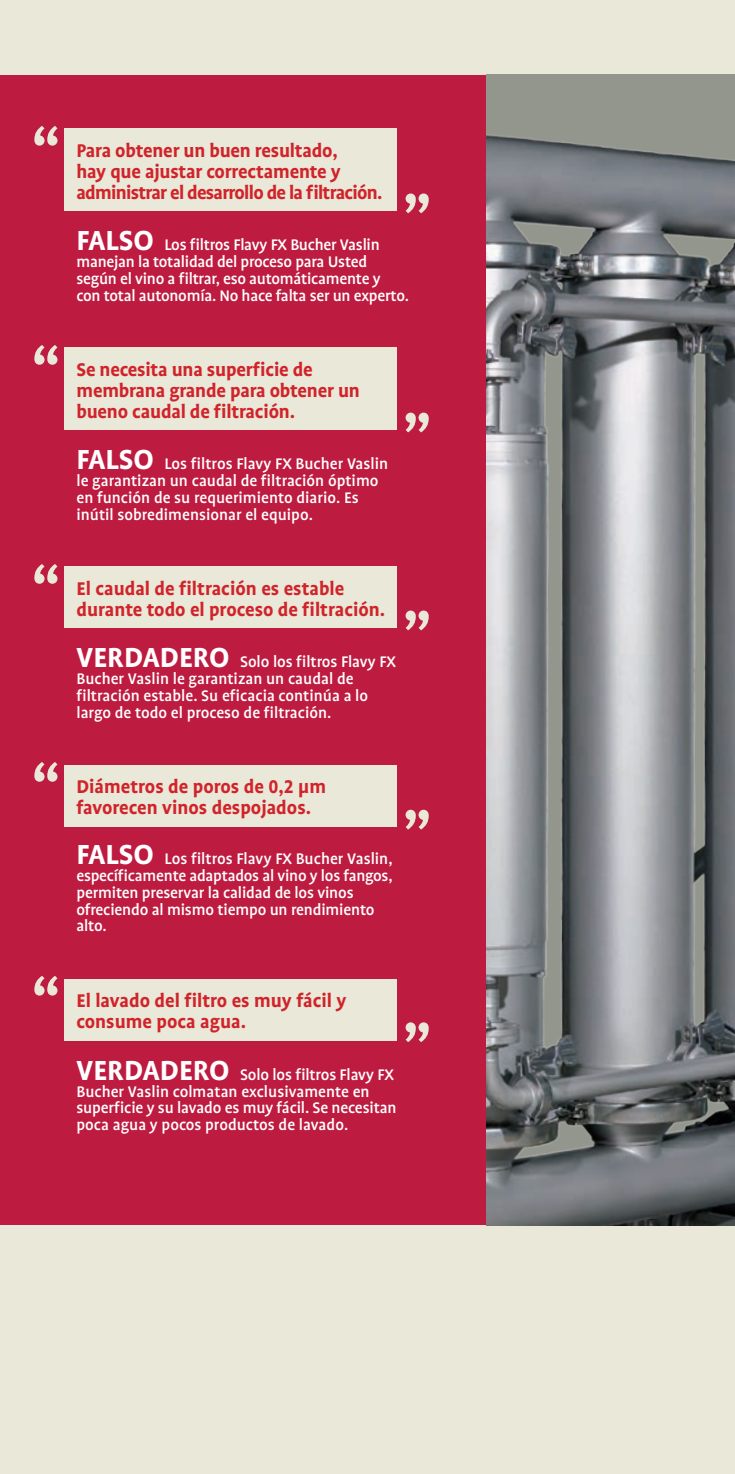
<style>
.page{position:relative;width:735px;height:1474px;background:#fff}
.page>*{position:absolute;margin:0;border:0;box-sizing:border-box;transform-origin:0 0}
.t1{font:700 63px "Bucher Profile";color:#e9e8d9}
.t2{font:700 21px/21px "Bucher Profile";letter-spacing:-.01em;color:#d1232a}
.t3{font:500 17.5px/16.8px "Bucher Profile";letter-spacing:-.01em;color:#fff}
.s1{font-weight:700;font-size:31.5px}
</style>
<div class="page">
<hr style="left:734px;top:223px;width:1px;height:1002px;background:#e9e8d9">
<div style="left:0;top:0;width:734px;height:1473px;background:#be1b40"></div>
<div style="left:0;top:0;width:734px;height:74px;background:#e9e8d9"></div>
<div style="left:0;top:1225px;width:734px;height:248px;background:#e9e8d9"></div>
<img style="left:486px;top:74px;width:248px;height:1151px">
<div style="left:64px;top:129px;width:333px;height:82px;background:#e9e8d9"></div>
<div style="left:64px;top:347px;width:333px;height:83px;background:#e9e8d9"></div>
<div style="left:64px;top:765px;width:333px;height:61px;background:#e9e8d9"></div>
<div style="left:64px;top:566px;width:333px;height:61px;background:#e9e8d9"></div>
<div style="left:64px;top:979px;width:333px;height:61px;background:#e9e8d9"></div>
<h1 class="t1" style="left:31px;top:114px;width:31px">“</h1>
<h1 class="t1" style="left:31px;top:333px;width:31px">“</h1>
<h1 class="t1" style="left:31px;top:552px;width:31px">“</h1>
<h1 class="t1" style="left:31px;top:749px;width:31px">“</h1>
<h1 class="t1" style="left:31px;top:963px;width:31px">“</h1>
<p class="t2" style="left:76px;top:140px;width:307px">Para obtener un buen resultado,<br>hay que ajustar correctamente y administrar el desarrollo de la filtración.</p>
<p class="t3" style="left:76px;top:236px;width:334px"><span class="s1">FALSO</span> Los filtros Flavy FX Bucher Vaslin manejan la totalidad del proceso para Usted según el vino a filtrar, eso automáticamente y con total autonomía. No hace falta ser un experto.</p>
<h1 class="t1" style="left:431px;top:225px;width:31px;rotate:-180deg">“</h1>
<p class="t2" style="left:76px;top:359px;width:285px">Se necesita una superficie de membrana grande para obtener un bueno caudal de filtración.</p>
<p class="t3" style="left:76px;top:455px;width:313px"><span class="s1">FALSO</span> Los filtros Flavy FX Bucher Vaslin le garantizan un caudal de filtración óptimo en función de su requerimiento diario. Es inútil sobredimensionar el equipo.</p>
<h1 class="t1" style="left:431px;top:444px;width:31px;rotate:-180deg">“</h1>
<p class="t2" style="left:76px;top:578px;width:310px">El caudal de filtración es estable durante todo el proceso de filtración.</p>
<p class="t3" style="left:76px;top:653px;width:321px"><span class="s1">VERDADERO</span> Solo los filtros Flavy FX Bucher Vaslin le garantizan un caudal de filtración estable. Su eficacia continúa a lo largo de todo el proceso de filtración.</p>
<h1 class="t1" style="left:431px;top:642px;width:31px;rotate:-180deg">“</h1>
<p class="t2" style="left:76px;top:776px;width:251px">Diámetros de poros de 0,2 µm favorecen vinos despojados.</p>
<p class="t3" style="left:76px;top:850px;width:317px"><span class="s1">FALSO</span> Los filtros Flavy FX Bucher Vaslin, específicamente adaptados al vino y los fangos, permiten preservar la calidad de los vinos ofreciendo al mismo tiempo un rendimiento alto.</p>
<h1 class="t1" style="left:431px;top:841px;width:31px;rotate:-180deg">“</h1>
<p class="t2" style="left:76px;top:990px;width:271px">El lavado del filtro es muy fácil y consume poca agua.</p>
<p class="t3" style="left:76px;top:1066px;width:321px"><span class="s1">VERDADERO</span> Solo los filtros Flavy FX Bucher Vaslin colmatan exclusivamente en superficie y su lavado es muy fácil. Se necesitan poca agua y pocos productos de lavado.</p>
<h1 class="t1" style="left:431px;top:1054px;width:31px;rotate:-180deg">“</h1>
</div>
